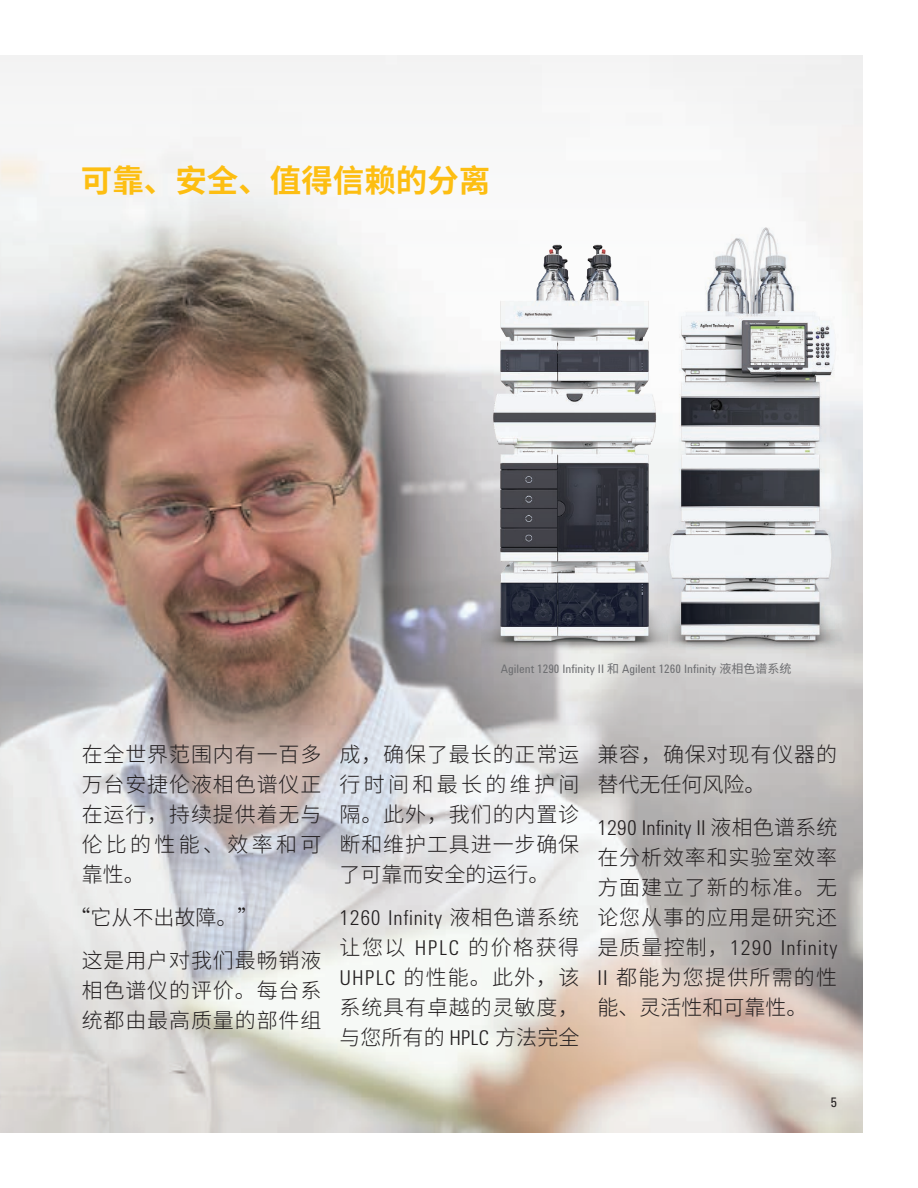
<style>
.page{position:relative;width:918px;height:1188px;background:#fff}
.page>*{position:absolute;margin:0;border:0;box-sizing:border-box;transform-origin:0 0}
.t1{font:700 31.5px "Noto Sans CJ Ksc";color:#fdbe12}
.t2{font:300 21px/30px "Noto Sans CJ Ksc";letter-spacing:.04em;color:#231f20;text-align:justify}
.t3{font:300 21px/30px "Noto Sans CJ Ksc";letter-spacing:.06em;color:#231f20}
.t4{font:300 21px "Agilent Condensed CFF";letter-spacing:.005em;color:#231f20}
.t5{font:300 21px "Agilent Condensed CFF";letter-spacing:.035em;color:#231f20}
.t6{font:300 21px "Agilent Condensed CFF";letter-spacing:.055em;color:#231f20}
.t7{font:13.5px "Agilent Condensed CFF";color:#231f20}
.t8{font:12px "Agilent Condensed CFF";color:#6c6d70}
.s1{font-family:"Noto Sans CJ Ksc"}
.s2{font-family:"Agilent Condensed CFF"}
</style>
<div class="page">
<img style="left:1px;top:427px;width:862px;height:706px">
<svg style="left:1px;top:55px;width:862px;height:372px"></svg>
<img style="left:0;top:55px;width:1px;height:1078px">
<img style="left:481px;top:229px;width:174px;height:430px">
<img style="left:655px;top:217px;width:196px;height:444px">
<img style="left:668px;top:217px;width:183px;height:442px">
<h1 class="t1" style="left:81px;top:163px;width:411px">可靠、安全、值得信赖的分离</h1>
<p class="t8" style="left:501px;top:660px;width:292px">Agilent 1290 Infinity II <span class="s1">和</span> Agilent 1260 Infinity <span class="s1">液相色谱系统</span></p>
<p class="t2" style="left:82px;top:740px;width:241px">在全世界范围内有一百多万台安捷伦液相色谱仪正在运行，持续提供着无与伦比的性能、效率和可靠性。</p>
<p class="t2" style="left:82px;top:896px;width:241px;line-height:42.8px;text-indent:-12px">“它从不出故障。”<br>这是用户对我们最畅销液</p>
<p class="t2" style="left:82px;top:975px;width:241px">相色谱仪的评价。每台系统都由最高质量的部件组</p>
<p class="t2" style="left:340px;top:740px;width:241px">成，确保了最长的正常运行时间和最长的维护间隔。此外，我们的内置诊断和维护工具进一步确保了可靠而安全的运行。</p>
<p class="t5" style="left:340px;top:902px;width:241px">1260 Infinity <span class="s1">液相色谱系统</span></p>
<p class="t2" style="left:340px;top:933px;width:241px">让您以 <span class="s2">HPLC</span> 的价格获得<span class="s2">UHPLC</span> 的性能。此外，该系统具有卓越的灵敏度，与您所有的 <span class="s2">HPLC</span> 方法完全</p>
<p class="t2" style="left:597px;top:740px;width:241px">兼容，确保对现有仪器的替代无任何风险。</p>
<p class="t4" style="left:597px;top:812px;width:241px">1290 Infinity II <span class="s1">液相色谱系统</span></p>
<p class="t2" style="left:597px;top:843px;width:241px">在分析效率和实验室效率方面建立了新的标准。无论您从事的应用是研究还</p>
<p class="t6" style="left:597px;top:932px;width:241px"><span class="s1">是质量控制，</span>1290 Infinity</p>
<p class="t3" style="left:597px;top:963px;width:241px"><span class="s2">II</span> 都能为您提供所需的性能、灵活性和可靠性。</p>
<p class="t7" style="left:831px;top:1092px;width:8px">5</p>
</div>
